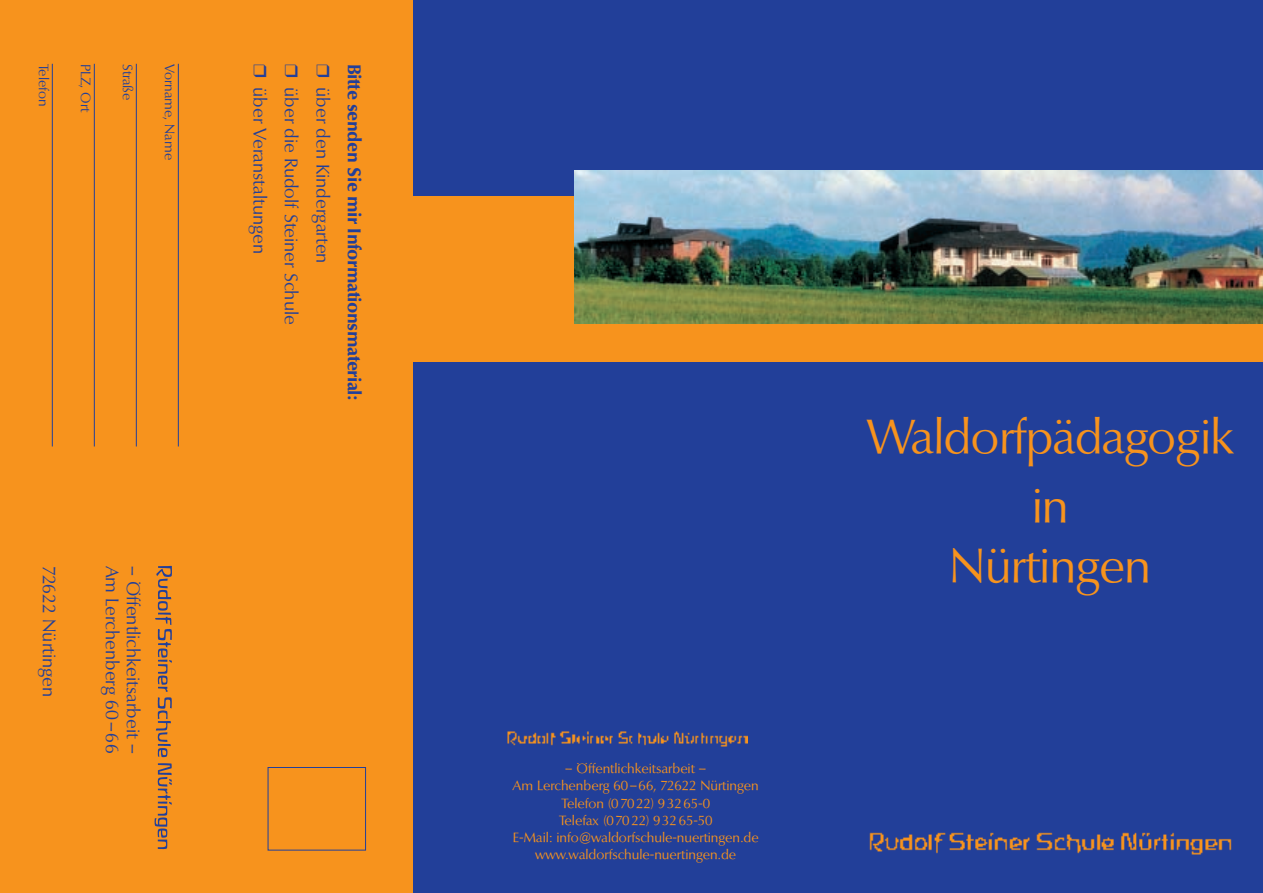
<style>
.page{position:relative;width:1263px;height:893px;background:#fff}
.page>*{position:absolute;margin:0;border:0;box-sizing:border-box;transform-origin:0 0}
.t1{font:48px/68.6px "Optima BQ";letter-spacing:-.015em;color:#f7931d;text-align:center}
.t2{font:18px/31.5px "Optima BQ";color:#223f99}
.t3{font:700 18px "Optima BQ";color:#223f99}
.t4{font:13.5px/17.2px "Optima BQ";color:#f7931d;text-align:center}
.t5{font:13.5px "Optima BQ";color:#223f99}
</style>
<div class="page">
<div style="left:412px;top:0;width:851px;height:893px;background:#223f99"></div>
<img style="left:507px;top:731px;width:241px;height:16px">
<img style="left:869px;top:832px;width:363px;height:23px">
<div style="left:412px;top:196px;width:851px;height:165px;background:#f7931d"></div>
<img style="left:574px;top:170px;width:689px;height:153px">
<div style="left:0;top:0;width:412px;height:893px;background:#f7931d"></div>
<div style="left:268px;top:767px;width:98px;height:83px;border:1px solid #223f99"></div>
<img style="left:154px;top:565px;width:18px;height:285px">
<hr style="left:178px;top:64px;width:1px;height:382px;background:#223f99">
<hr style="left:136px;top:64px;width:1px;height:382px;background:#223f99">
<hr style="left:94px;top:64px;width:1px;height:382px;background:#223f99">
<hr style="left:52px;top:64px;width:1px;height:382px;background:#223f99">
<p class="t5" style="left:51px;top:64px;width:44px;rotate:90deg">Telefon</p>
<p class="t5" style="left:93px;top:64px;width:50px;rotate:90deg">PLZ, Ort</p>
<p class="t5" style="left:135px;top:64px;width:38px;rotate:90deg">Straße</p>
<p class="t5" style="left:177px;top:64px;width:98px;rotate:90deg">Vorname, Name</p>
<h2 class="t2" style="left:64px;top:566px;width:133px;rotate:90deg">72622 Nürtingen</h2>
<h2 class="t2" style="left:127px;top:566px;width:189px;rotate:90deg">Am Lerchenberg 60–66</h2>
<h2 class="t2" style="left:148px;top:566px;width:189px;rotate:90deg">– Öffentlichkeitsarbeit –</h2>
<h2 class="t2" style="left:338px;top:64px;width:262px;text-indent:23px;rotate:90deg">über den Kindergarten<br>❒ über die Rudolf Steiner Schule ❒ über Veranstaltungen</h2>
<h2 class="t3" style="left:364px;top:64px;width:338px;rotate:90deg">Bitte senden Sie mir Informationsmaterial:</h2>
<p class="t4" style="left:513px;top:761px;width:248px">– Öffentlichkeitsarbeit –<br>Am Lerchenberg 60–66, 72622 Nürtingen Telefon (07022) 93265-0<br>Telefax (07022) 93265-50<br>E-Mail: info@waldorfschule-nuertingen.de www.waldorfschule-nuertingen.de</p>
<h1 class="t1" style="left:866px;top:405px;width:369px">Waldorfpädagogik in</h1>
<h1 class="t1" style="left:949px;top:534px;width:203px">Nürtingen</h1>
</div>
